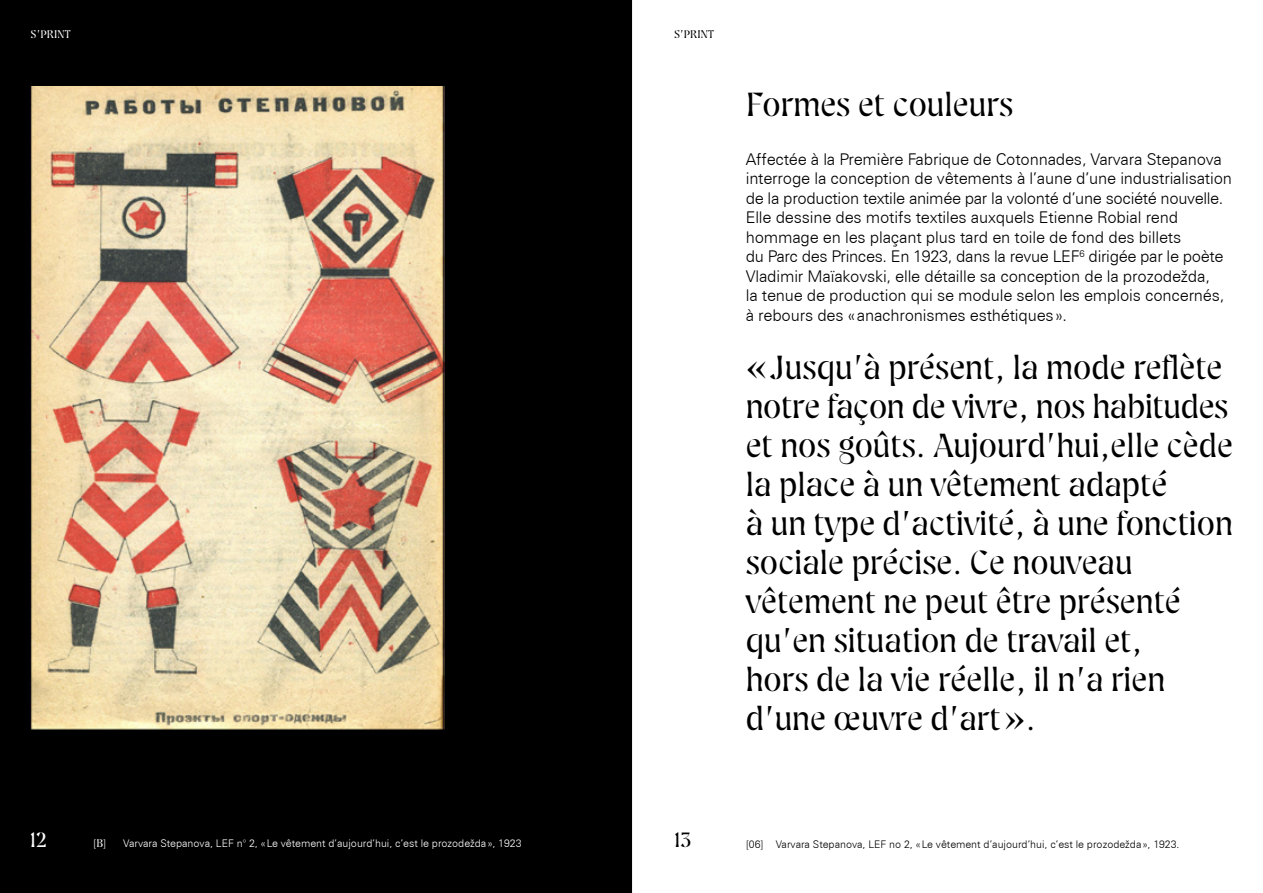
<style>
.page{position:relative;width:1263px;height:893px;background:#fff}
.page>*{position:absolute;margin:0;border:0;box-sizing:border-box;transform-origin:0 0}
.t1{font:300 31.5px/39px "Nogent Display";color:#000}
.t2{font:300 19.5px "Nogent Display";color:#000}
.t3{font:300 19.5px "Nogent Display";color:#fff}
.t4{font:300 16.2px/19.5px "Zurich BT";letter-spacing:-.01em;color:#000}
.t5{font:300 10.5px "Zurich BT";color:#000}
.t6{font:300 10.5px "Zurich BT";color:#fff}
.t7{font:300 10.5px "Nogent Display";letter-spacing:.01em;color:#000}
.t8{font:300 10.5px "Nogent Display";letter-spacing:.01em;color:#fff}
.s1{font-family:"Nogent Display"}
</style>
<div class="page">
<div style="left:0;top:0;width:631px;height:893px;background:#000"></div>
<hr style="left:631px;top:0;width:1px;height:893px;background:#000">
<img style="left:30px;top:86px;width:415px;height:644px">
<p class="t8" style="left:31px;top:27px;width:42px">S’PRINT</p>
<p class="t7" style="left:674px;top:27px;width:42px">S’PRINT</p>
<h1 class="t1" style="left:746px;top:84px;width:269px">Formes et couleurs</h1>
<p class="t4" style="left:746px;top:149px;width:488px">Affectée à la Première Fabrique de Cotonnades, Varvara Stepanova interroge la conception de vêtements à l’aune d’une industrialisation de la production textile animée par la volonté d’une société nouvelle.<br>Elle dessine des motifs textiles auxquels Etienne Robial rend hommage en les plaçant plus tard en toile de fond des billets<br>du Parc des Princes. En 1923, dans la revue LEF<sup>6</sup> dirigée par le poète Vladimir Maïakovski, elle détaille sa conception de la prozodežda,<br>la tenue de production qui se module selon les emplois concernés, à rebours des «anachronismes esthétiques».</p>
<p class="t1" style="left:746px;top:347px;width:489px">«Jusqu’à présent, la mode reflète notre façon de vivre, nos habitudes et nos goûts. Aujourd’hui,elle cède la place à un vêtement adapté<br>à un type d’activité, à une fonction sociale précise. Ce nouveau vêtement ne peut être présenté qu’en situation de travail et,<br>hors de la vie réelle, il n’a rien d’une œuvre d’art».</p>
<p class="t3" style="left:30px;top:827px;width:19px">12</p>
<p class="t2" style="left:674px;top:827px;width:19px">13</p>
<p class="t6" style="left:94px;top:837px;width:14px">[<span class="s1">B</span>]</p>
<p class="t6" style="left:123px;top:837px;width:400px">Varvara Stepanova, LEF n° 2, «Le vêtement d’aujourd’hui, c’est le prozodežda», 1923</p>
<p class="t5" style="left:746px;top:837px;width:435px">[06] Varvara Stepanova, LEF no 2, «Le vêtement d’aujourd’hui, c’est le prozodežda», 1923.</p>
</div>
